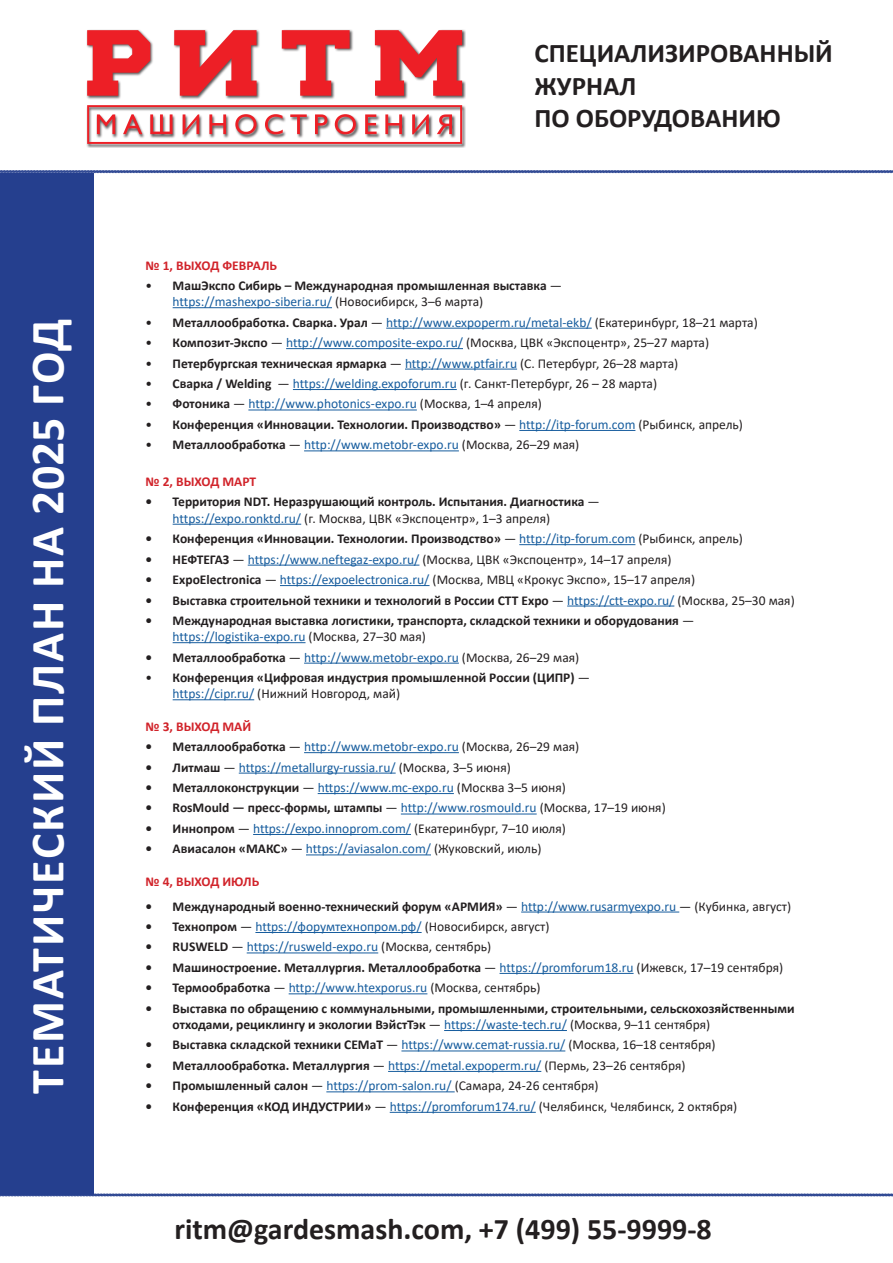
<style>
.page{position:relative;width:893px;height:1263px;background:#fff}
.page>*{position:absolute;margin:0;border:0;box-sizing:border-box;transform-origin:0 0}
.t1{font:700 48px "Calibri";letter-spacing:.04em;color:#fff}
.t2{font:700 30px "Calibri";color:#231f20}
.t3{font:700 27px/32.4px "Calibri";color:#231f20}
.t4{font:700 13.5px "Calibri";color:#231f20}
.t5{font:13.5px "Calibri";color:#175d9e}
.t6{font:13.5px "Calibri";color:#231f20}
.t7{font:700 13.5px "Calibri";color:#d1232a}
.s1{font-weight:400}
.s2{color:#231f20}
.s3{font-weight:700;color:#231f20}
.s4{font-weight:700}
.s5{color:#175d9e}
.s6{font-weight:400;color:#175d9e}
</style>
<div class="page">
<svg style="left:0;top:1193px;width:893px;height:4px;background:#7988b9"></svg>
<svg style="left:0;top:170px;width:893px;height:4px"></svg>
<div style="left:0;top:173px;width:94px;height:1022px;background:#253f8e"></div>
<hr style="left:173px;top:307px;width:159px;height:1px;background:#175d9e">
<hr style="left:386px;top:328px;width:206px;height:1px;background:#175d9e">
<hr style="left:286px;top:348px;width:177px;height:1px;background:#175d9e">
<hr style="left:405px;top:369px;width:112px;height:1px;background:#175d9e">
<hr style="left:293px;top:389px;width:164px;height:1px;background:#175d9e">
<hr style="left:248px;top:409px;width:169px;height:1px;background:#175d9e">
<hr style="left:519px;top:430px;width:116px;height:1px;background:#175d9e">
<hr style="left:304px;top:450px;width:155px;height:1px;background:#175d9e">
<hr style="left:173px;top:524px;width:128px;height:1px;background:#175d9e">
<hr style="left:519px;top:544px;width:116px;height:1px;background:#175d9e">
<hr style="left:248px;top:565px;width:171px;height:1px;background:#175d9e">
<hr style="left:280px;top:585px;width:149px;height:1px;background:#175d9e">
<hr style="left:567px;top:606px;width:107px;height:1px;background:#175d9e">
<hr style="left:173px;top:642px;width:133px;height:1px;background:#175d9e">
<hr style="left:304px;top:663px;width:155px;height:1px;background:#175d9e">
<hr style="left:173px;top:699px;width:81px;height:1px;background:#175d9e">
<hr style="left:304px;top:752px;width:155px;height:1px;background:#175d9e">
<hr style="left:239px;top:773px;width:157px;height:1px;background:#175d9e">
<hr style="left:318px;top:793px;width:136px;height:1px;background:#175d9e">
<hr style="left:401px;top:813px;width:136px;height:1px;background:#175d9e">
<hr style="left:253px;top:834px;width:158px;height:1px;background:#175d9e">
<hr style="left:306px;top:854px;width:125px;height:1px;background:#175d9e">
<hr style="left:521px;top:911px;width:158px;height:1px;background:#175d9e">
<hr style="left:255px;top:932px;width:167px;height:1px;background:#175d9e">
<hr style="left:247px;top:952px;width:131px;height:1px;background:#175d9e">
<hr style="left:500px;top:973px;width:134px;height:1px;background:#175d9e">
<hr style="left:289px;top:993px;width:138px;height:1px;background:#175d9e">
<hr style="left:444px;top:1030px;width:123px;height:1px;background:#175d9e">
<hr style="left:401px;top:1050px;width:164px;height:1px;background:#175d9e">
<hr style="left:388px;top:1071px;width:153px;height:1px;background:#175d9e">
<hr style="left:326px;top:1091px;width:129px;height:1px;background:#175d9e">
<hr style="left:390px;top:1112px;width:146px;height:1px;background:#175d9e">
<div style="left:87px;top:30px;width:379px;height:118px;background:#231f20;opacity:.75"></div>
<svg style="left:87px;top:105px;width:375px;height:39px"></svg>
<svg style="left:375px;top:30px;width:87px;height:66px"></svg>
<svg style="left:282px;top:30px;width:68px;height:66px"></svg>
<svg style="left:174px;top:30px;width:83px;height:66px"></svg>
<svg style="left:87px;top:30px;width:63px;height:66px"></svg>
<p class="t1" style="left:14px;top:1094px;width:776px;rotate:-90deg">ТЕМАТИЧЕСКИЙ ПЛАН НА 2025 ГОД</p>
<p class="t3" style="left:534px;top:37px;width:300px">СПЕЦИАЛИЗИРОВАННЫЙ<br>ЖУРНАЛ</p>
<p class="t3" style="left:534px;top:102px;width:248px">ПО ОБОРУДОВАНИЮ</p>
<p class="t7" style="left:146px;top:255px;width:133px">№ 1, ВЫХОД ФЕВРАЛЬ</p>
<p class="t4" style="left:146px;top:276px;width:418px"><span class="s1">•</span> МашЭкспо Сибирь – Международная промышленная выставка <span class="s1">—</span></p>
<p class="t5" style="left:173px;top:292px;width:312px">https://mashexpo-siberia.ru/ <span class="s2">(Новосибирск, 3–6 марта)</span></p>
<p class="t5" style="left:146px;top:313px;width:614px"><span class="s2">•</span> <span class="s3">Металлообработка. Сварка. Урал</span> <span class="s2">—</span> http://www.expoperm.ru/metal-ekb/ <span class="s2">(Екатеринбург, 18–21 марта)</span></p>
<p class="t6" style="left:146px;top:333px;width:565px">• <span class="s4">Композит-Экспо</span> — <span class="s5">http://www.composite-expo.ru/</span> (Москва, ЦВК «Экспоцентр», 25–27 марта)</p>
<p class="t4" style="left:146px;top:353px;width:534px"><span class="s1">•</span> Петербургская техническая ярмарка <span class="s1">—</span> <span class="s6">http://www.ptfair.ru</span> <span class="s1">(С. Петербург, 26–28 марта)</span></p>
<p class="t6" style="left:146px;top:374px;width:513px">• <span class="s4">Сварка / Welding</span> — <span class="s5">https://welding.expoforum.ru</span> (г. Санкт-Петербург, 26 – 28 марта)</p>
<p class="t5" style="left:146px;top:395px;width:398px"><span class="s2">•</span> <span class="s3">Фотоника</span> <span class="s2">—</span> http://www.photonics-expo.ru <span class="s2">(Москва, 1–4 апреля)</span></p>
<p class="t4" style="left:146px;top:415px;width:599px"><span class="s1">•</span> Конференция «Инновации. Технологии. Производство» <span class="s1">—</span> <span class="s6">http://itp-forum.com</span> <span class="s1">(Рыбинск, апрель)</span></p>
<p class="t5" style="left:146px;top:435px;width:435px"><span class="s2">•</span> <span class="s3">Металлообработка</span> <span class="s2">—</span> http://www.metobr-expo.ru <span class="s2">(Москва, 26–29 мая)</span></p>
<p class="t7" style="left:146px;top:472px;width:112px">№ 2, ВЫХОД МАРТ</p>
<p class="t4" style="left:146px;top:492px;width:456px">• Территория NDT. Неразрушающий контроль. Испытания. Диагностика <span class="s1">—</span></p>
<p class="t6" style="left:173px;top:509px;width:379px"><span class="s5">https://expo.ronktd.ru/</span> (г. Москва, ЦВК «Экспоцентр», 1–3 апреля)</p>
<p class="t4" style="left:146px;top:529px;width:599px">• Конференция «Инновации. Технологии. Производство» <span class="s1">—</span> <span class="s6">http://itp-forum.com</span> <span class="s1">(Рыбинск, апрель)</span></p>
<p class="t6" style="left:146px;top:550px;width:527px"><span class="s4">• НЕФТЕГАЗ</span> — <span class="s5">https://www.neftegaz-expo.ru/</span> (Москва, ЦВК «Экспоцентр», 14–17 апреля)</p>
<p class="t6" style="left:146px;top:570px;width:551px"><span class="s4">• ExpoElectronica</span> — <span class="s5">https://expoelectronica.ru/</span> (Москва, МВЦ «Крокус Экспо», 15–17 апреля)</p>
<p class="t4" style="left:146px;top:590px;width:651px">• Выставка строительной техники и технологий в России CTT Expo <span class="s1">—</span> <span class="s6">https://ctt-expo.ru/</span> <span class="s1">(Москва, 25–30 мая)</span></p>
<p class="t4" style="left:146px;top:611px;width:550px">• Международная выставка логистики, транспорта, складской техники и оборудования <span class="s1">—</span></p>
<p class="t5" style="left:173px;top:627px;width:255px">https://logistika-expo.ru <span class="s2">(Москва, 27–30 мая)</span></p>
<p class="t5" style="left:146px;top:648px;width:435px"><span class="s3">• Металлообработка</span> <span class="s2">—</span> http://www.metobr-expo.ru <span class="s2">(Москва, 26–29 мая)</span></p>
<p class="t4" style="left:146px;top:668px;width:446px"><span class="s1">•</span> Конференция «Цифровая индустрия промышленной России (ЦИПР) <span class="s1">—</span></p>
<p class="t6" style="left:173px;top:684px;width:229px"><span class="s5">https://cipr.ru/</span> (Нижний Новгород, май)</p>
<p class="t7" style="left:146px;top:717px;width:107px">№ 3, ВЫХОД МАЙ</p>
<p class="t5" style="left:146px;top:737px;width:435px"><span class="s3">• Металлообработка</span> <span class="s2">—</span> http://www.metobr-expo.ru <span class="s2">(Москва, 26–29 мая)</span></p>
<p class="t5" style="left:146px;top:758px;width:367px"><span class="s3">• Литмаш</span> <span class="s2">—</span> https://metallurgy-russia.ru/ <span class="s2">(Москва, 3–5 июня)</span></p>
<p class="t5" style="left:146px;top:778px;width:422px"><span class="s3">• Металлоконструкции</span> <span class="s2">—</span> https://www.mc-expo.ru <span class="s2">(Москва 3–5 июня)</span></p>
<p class="t4" style="left:146px;top:798px;width:522px">• RosMould — пресс-формы, штампы <span class="s1">—</span> <span class="s6">http://www.rosmould.ru</span> <span class="s1">(Москва, 17–19 июня)</span></p>
<p class="t5" style="left:146px;top:819px;width:422px"><span class="s3">• Иннопром</span> <span class="s2">—</span> https://expo.innoprom.com/ <span class="s2">(Екатеринбург, 7–10 июля)</span></p>
<p class="t5" style="left:146px;top:839px;width:397px"><span class="s3">• Авиасалон «МАКС»</span> <span class="s2">—</span> https://aviasalon.com/ <span class="s2">(Жуковский, июль)</span></p>
<p class="t7" style="left:146px;top:872px;width:115px">№ 4, ВЫХОД ИЮЛЬ</p>
<p class="t4" style="left:146px;top:896px;width:647px">• Международный военно-технический форум «АРМИЯ» <span class="s1">—</span> <span class="s6">http://www.rusarmyexpo.ru</span> <span class="s1">— (Кубинка, август)</span></p>
<p class="t5" style="left:146px;top:917px;width:405px"><span class="s3">• Технопром</span> <span class="s2">—</span> https://форумтехнопром.рф/ <span class="s2">(Новосибирск, август)</span></p>
<p class="t5" style="left:146px;top:937px;width:347px"><span class="s3">• RUSWELD</span> <span class="s2">—</span> https://rusweld-expo.ru <span class="s2">(Москва, сентябрь)</span></p>
<p class="t4" style="left:146px;top:958px;width:639px">• Машиностроение. Металлургия. Металлообработка <span class="s1">—</span> <span class="s6">https://promforum18.ru</span> <span class="s1">(Ижевск, 17–19 сентября)</span></p>
<p class="t5" style="left:146px;top:978px;width:396px"><span class="s3">• Термообработка</span> <span class="s2">—</span> http://www.htexporus.ru <span class="s2">(Москва, сентябрь)</span></p>
<p class="t4" style="left:146px;top:999px;width:650px">• Выставка по обращению с коммунальными, промышленными, строительными, сельскохозяйственными</p>
<p class="t4" style="left:173px;top:1015px;width:539px">отходами, рециклингу и экологии ВэйстТэк <span class="s1">—</span> <span class="s6">https://waste-tech.ru/</span> <span class="s1">(Москва, 9–11 сентября)</span></p>
<p class="t4" style="left:146px;top:1035px;width:571px">• Выставка складской техники CEMaT <span class="s1">—</span> <span class="s6">https://www.cemat-russia.ru/</span> <span class="s1">(Москва, 16–18 сентября)</span></p>
<p class="t4" style="left:146px;top:1056px;width:542px">• Металлообработка. Металлургия <span class="s1">—</span> <span class="s6">https://metal.expoperm.ru/</span> <span class="s1">(Пермь, 23–26 сентября)</span></p>
<p class="t6" style="left:146px;top:1076px;width:454px"><span class="s4">• Промышленный салон</span> — <span class="s5">https://prom-salon.ru/</span> (Самара, 24-26 сентября)</p>
<p class="t6" style="left:146px;top:1097px;width:593px"><span class="s4">• Конференция «КОД ИНДУСТРИИ»</span> — <span class="s5">https://promforum174.ru/</span> (Челябинск, Челябинск, 2 октября)</p>
<p class="t2" style="left:174px;top:1207px;width:539px">ritm@gardesmash.com, +7 (499) 55-9999-8</p>
</div>
